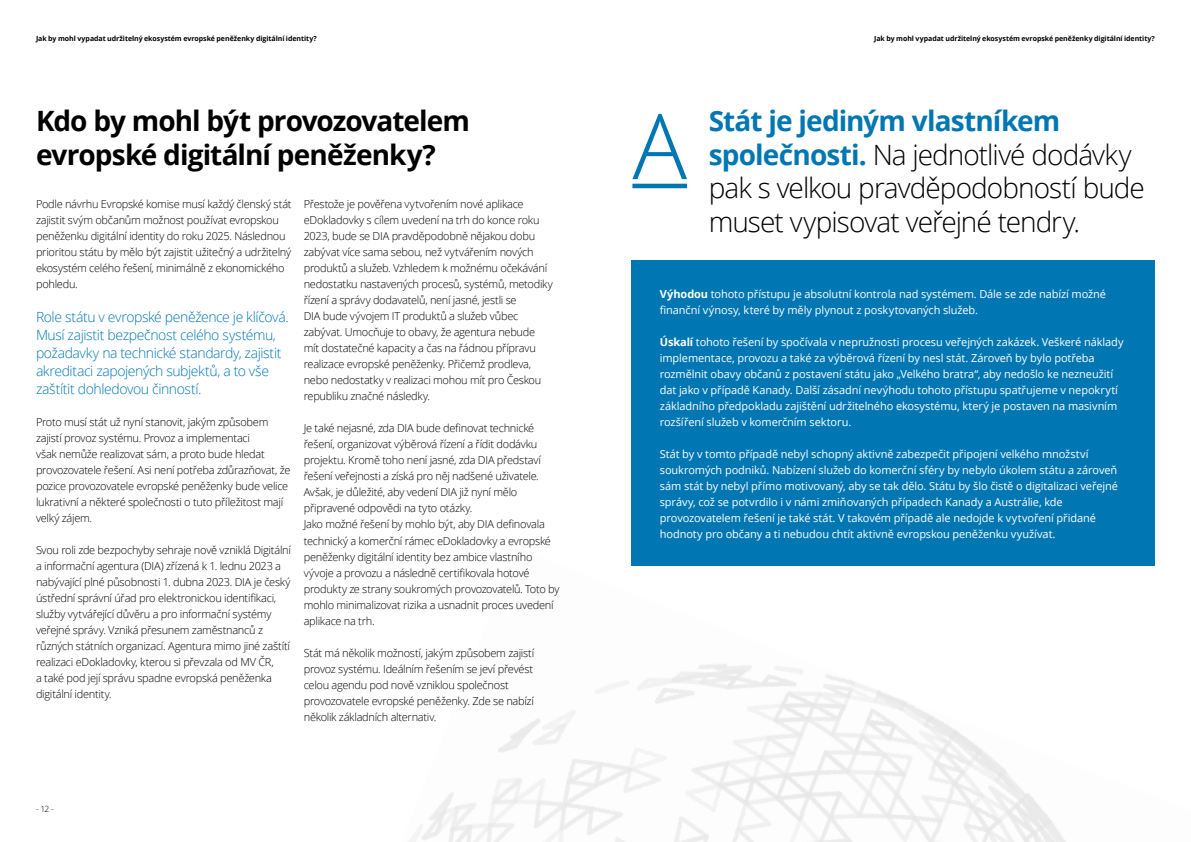
<style>
.page{position:relative;width:1191px;height:842px;background:#fff}
.page>*{position:absolute;margin:0;border:0;box-sizing:border-box;transform-origin:0 0}
.t1{font:300 91px "Open Sans";color:#0077b3}
.t2{font:300 28px/33.6px "Open Sans";letter-spacing:-.035em;color:#000}
.t3{font:700 28px/33.6px "Open Sans";letter-spacing:-.035em;color:#000}
.t4{font:300 14px/18px "Open Sans";letter-spacing:-.03em;color:#0077b3}
.t5{font:300 11px/16px "Open Sans";letter-spacing:-.025em;color:#000}
.t6{font:11px/16px "Open Sans";letter-spacing:-.01em;color:#fff}
.t7{font:300 8.5px "Open Sans";color:#000}
.t8{font:700 7px "Open Sans";letter-spacing:-.005em;color:#000}
.s1{font-weight:700;color:#0077b3}
.s2{font-weight:700}
</style>
<div class="page">
<div style="left:631px;top:261px;width:524px;height:305px;background:#0077b3"></div>
<hr style="left:632px;top:184px;width:55px;height:4px;background:#0077b3">
<p class="t8" style="left:36px;top:34px;width:282px">Jak by mohl vypadat udržitelný ekosystém evropské peněženky digitální identity?</p>
<p class="t8" style="left:874px;top:34px;width:282px">Jak by mohl vypadat udržitelný ekosystém evropské peněženky digitální identity?</p>
<h2 class="t3" style="left:36px;top:103px;width:435px">Kdo by mohl být provozovatelem evropské digitální peněženky?</h2>
<h2 class="t2" style="left:708px;top:103px;width:438px"><span class="s1">Stát je jediným vlastníkem společnosti.</span> Na jednotlivé dodávky pak s velkou pravděpodobností bude muset vypisovat veřejné tendry.</h2>
<h1 class="t1" style="left:632px;top:84px;width:56px">A</h1>
<p class="t5" style="left:36px;top:196px;width:257px">Podle návrhu Evropské komise musí každý členský stát zajistit svým občanům možnost používat evropskou peněženku digitální identity do roku 2025. Následnou prioritou státu by mělo být zajistit užitečný a udržitelný ekosystém celého řešení, minimálně z ekonomického pohledu.</p>
<p class="t4" style="left:36px;top:308px;width:254px">Role státu v evropské peněžence je klíčová.<br>Musí zajistit bezpečnost celého systému, požadavky na technické standardy, zajistit akreditaci zapojených subjektů, a to vše zaštítit dohledovou činností.</p>
<p class="t5" style="left:36px;top:414px;width:256px">Proto musí stát už nyní stanovit, jakým způsobem zajistí provoz systému. Provoz a implementaci<br>však nemůže realizovat sám, a proto bude hledat provozovatele řešení. Asi není potřeba zdůrazňovat, že pozice provozovatele evropské peněženky bude velice lukrativní a některé společnosti o tuto příležitost mají velký zájem.</p>
<p class="t5" style="left:36px;top:542px;width:256px">Svou roli zde bezpochyby sehraje nově vzniklá Digitální a informační agentura (DIA) zřízená k 1. lednu 2023 a nabývající plné působnosti 1. dubna 2023. DIA je český ústřední správní úřad pro elektronickou identifikaci, služby vytvářející důvěru a pro informační systémy veřejné správy. Vzniká přesunem zaměstnanců z různých státních organizací. Agentura mimo jiné zaštítí realizaci eDokladovky, kterou si převzala od MV ČR,<br>a také pod její správu spadne evropská peněženka digitální identity.</p>
<p class="t5" style="left:304px;top:196px;width:251px">Přestože je pověřena vytvořením nové aplikace eDokladovky s cílem uvedení na trh do konce roku 2023, bude se DIA pravděpodobně nějakou dobu zabývat více sama sebou, než vytvářením nových produktů a služeb. Vzhledem k možnému očekávání nedostatku nastavených procesů, systémů, metodiky řízení a správy dodavatelů, není jasné, jestli se<br>DIA bude vývojem IT produktů a služeb vůbec zabývat. Umocňuje to obavy, že agentura nebude mít dostatečné kapacity a čas na řádnou přípravu realizace evropské peněženky. Přičemž prodleva, nebo nedostatky v realizaci mohou mít pro Českou republiku značné následky.</p>
<p class="t5" style="left:304px;top:420px;width:257px">Je také nejasné, zda DIA bude definovat technické řešení, organizovat výběrová řízení a řídit dodávku projektu. Kromě toho není jasné, zda DIA představí řešení veřejnosti a získá pro něj nadšené uživatele.<br>Avšak, je důležité, aby vedení DIA již nyní mělo připravené odpovědi na tyto otázky.<br>Jako možné řešení by mohlo být, aby DIA definovala technický a komerční rámec eDokladovky a evropské peněženky digitální identity bez ambice vlastního vývoje a provozu a následně certifikovala hotové produkty ze strany soukromých provozovatelů. Toto by mohlo minimalizovat rizika a usnadnit proces uvedení aplikace na trh.</p>
<p class="t5" style="left:304px;top:644px;width:232px">Stát má několik možností, jakým způsobem zajistí provoz systému. Ideálním řešením se jeví převést celou agendu pod nově vzniklou společnost provozovatele evropské peněženky. Zde se nabízí několik základních alternativ.</p>
<p class="t6" style="left:660px;top:285px;width:448px"><span class="s2">Výhodou</span> tohoto přístupu je absolutní kontrola nad systémem. Dále se zde nabízí možné finanční výnosy, které by měly plynout z poskytovaných služeb.</p>
<p class="t6" style="left:660px;top:333px;width:465px"><span class="s2">Úskalí</span> tohoto řešení by spočívala v nepružnosti procesu veřejných zakázek. Veškeré náklady implementace, provozu a také za výběrová řízení by nesl stát. Zároveň by bylo potřeba rozmělnit obavy občanů z postavení státu jako „Velkého bratra“, aby nedošlo ke nezneužití dat jako v případě Kanady. Další zásadní nevýhodu tohoto přístupu spatřujeme v nepokrytí základního předpokladu zajištění udržitelného ekosystému, který je postaven na masivním rozšíření služeb v komerčním sektoru.</p>
<p class="t6" style="left:660px;top:445px;width:459px">Stát by v tomto případě nebyl schopný aktivně zabezpečit připojení velkého množství soukromých podniků. Nabízení služeb do komerční sféry by nebylo úkolem státu a zároveň sám stát by nebyl přímo motivovaný, aby se tak dělo. Státu by šlo čistě o digitalizaci veřejné správy, což se potvrdilo i v námi zmiňovaných případech Kanady a Austrálie, kde provozovatelem řešení je také stát. V takovém případě ale nedojde k vytvoření přidané hodnoty pro občany a ti nebudou chtít aktivně evropskou peněženku využívat.</p>
<p class="t7" style="left:36px;top:803px;width:20px">- 12 -</p>
</div>
